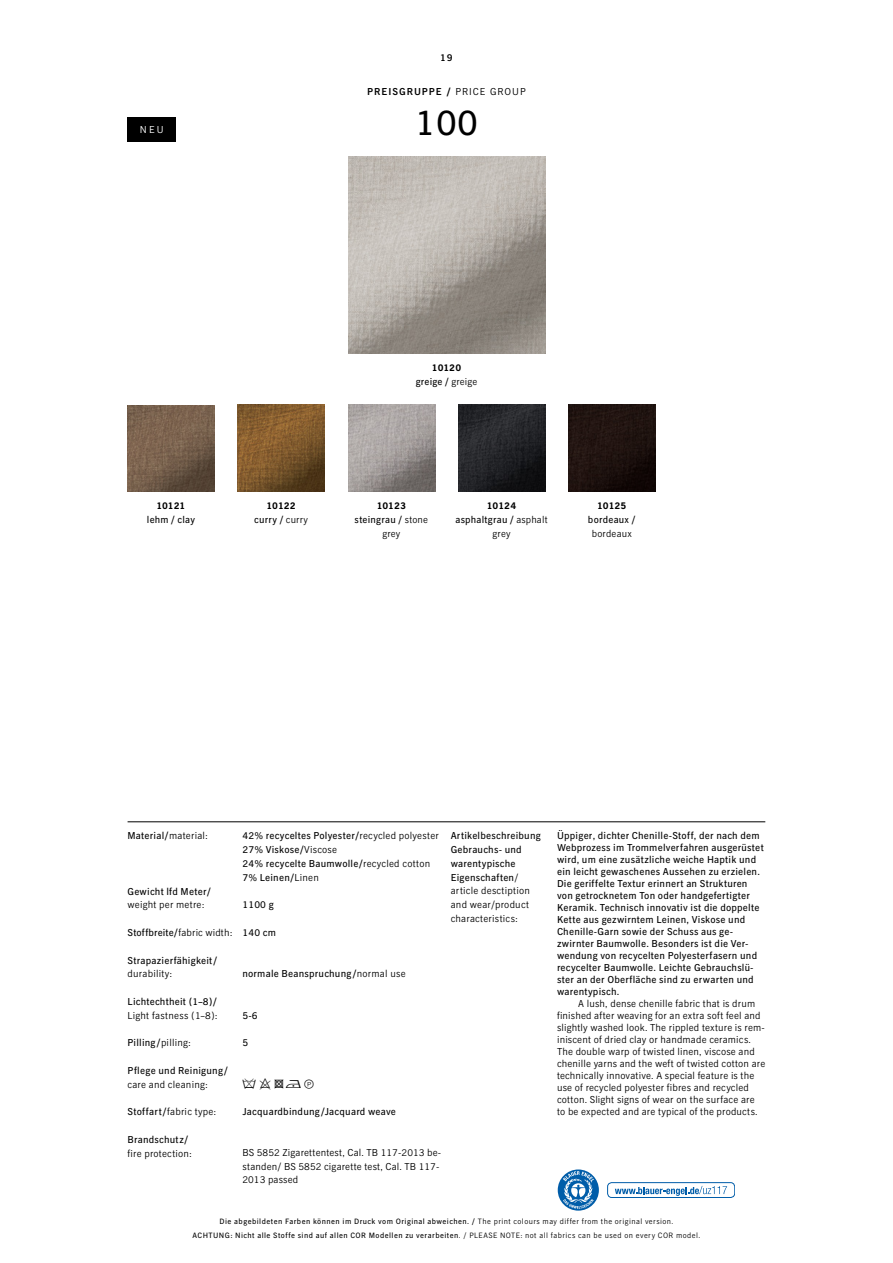
<style>
.page{position:relative;width:893px;height:1263px;background:#fff}
.page>*{position:absolute;margin:0;border:0;box-sizing:border-box;transform-origin:0 0}
.t1{font:35.25px "Cor Inter";color:#000}
.t2{font:13.5px "Textile LH Pi One";color:#000}
.t3{font:9.75px/12px "Cor Inter";letter-spacing:.02em;color:#000}
.t4{font:300 9.75px/12px "Cor Inter";letter-spacing:.015em;color:#000}
.t5{font:500 9.75px "Cor Inter";letter-spacing:.1em;color:#000}
.t6{font:300 9.75px "Cor Inter";color:#fff}
.t7{font:9.6px/13.8px "Cor Inter";letter-spacing:.02em;color:#000;text-align:center}
.t8{font:700 9.6px "Cor Inter";letter-spacing:-.005em;color:#000}
.t9{font:300 9.6px "Cor Inter";letter-spacing:.015em;color:#000}
.t10{font:7.5px/13.5px "Cor Inter";letter-spacing:.06em;color:#000;text-align:center}
.s1{font-weight:300}
.s2{font-weight:700}
.s3{font-weight:400}
.s4{font-family:"Textile LH Pi Two"}
</style>
<div class="page">
<img style="left:348px;top:157px;width:197px;height:197px">
<img style="left:127px;top:406px;width:87px;height:86px">
<img style="left:238px;top:405px;width:87px;height:87px">
<img style="left:349px;top:405px;width:87px;height:87px">
<img style="left:458px;top:405px;width:87px;height:87px">
<img style="left:568px;top:405px;width:87px;height:87px">
<div style="left:128px;top:117px;width:48px;height:25px;background:#000"></div>
<hr style="left:128px;top:821px;width:637px;height:1px;background:#000">
<svg style="left:557px;top:1169px;width:43px;height:42px"></svg>
<svg style="left:558px;top:1169px;width:41px;height:41px"></svg>
<div style="left:607px;top:1182px;width:128px;height:16px;border:1px solid #005da9;border-radius:4px"></div>
<svg style="left:615px;top:1186px;width:112px;height:10px"></svg>
<p class="t6" style="left:140px;top:124px;width:25px">NEU</p>
<p class="t5" style="left:440px;top:51px;width:14px">19</p>
<p class="t5" style="left:367px;top:85px;width:160px">PREISGRUPPE / <span class="s1">PRICE GROUP</span></p>
<h1 class="t1" style="left:415px;top:101px;width:65px">100</h1>
<p class="t8" style="left:156px;top:500px;width:31px">10121</p>
<p class="t7" style="left:147px;top:513px;width:49px">lehm / clay</p>
<p class="t7" style="left:416px;top:361px;width:63px"><span class="s2">10120<br></span>greige / <span class="s1">greige</span></p>
<p class="t7" style="left:254px;top:499px;width:55px"><span class="s2">10122 </span>curry / <span class="s1">curry</span></p>
<p class="t7" style="left:355px;top:499px;width:75px"><span class="s2">10123<br></span>steingrau / <span class="s1">stone grey</span></p>
<p class="t7" style="left:455px;top:499px;width:94px"><span class="s2">10124<br></span>asphaltgrau / <span class="s1">asphalt grey</span></p>
<p class="t8" style="left:597px;top:500px;width:31px">10125</p>
<p class="t7" style="left:588px;top:513px;width:49px">bordeaux /</p>
<p class="t9" style="left:592px;top:527px;width:42px">bordeaux</p>
<p class="t3" style="left:128px;top:830px;width:82px">Material/<span class="s1">material:</span></p>
<p class="t3" style="left:128px;top:885px;width:85px">Gewicht lfd Meter/</p>
<p class="t4" style="left:128px;top:899px;width:78px">weight per metre:</p>
<p class="t3" style="left:128px;top:926px;width:106px">Stoffbreite/<span class="s1">fabric width:</span></p>
<p class="t3" style="left:128px;top:954px;width:91px">Strapazierfähigkeit/</p>
<p class="t4" style="left:128px;top:968px;width:46px">durability:</p>
<p class="t3" style="left:128px;top:995px;width:91px">Lichtechtheit (1–8)/</p>
<p class="t4" style="left:128px;top:1009px;width:91px">Light fastness (1–8):</p>
<p class="t3" style="left:128px;top:1037px;width:65px">Pilling/<span class="s1">pilling:</span></p>
<p class="t3" style="left:128px;top:1064px;width:102px">Pflege und Reinigung/</p>
<p class="t4" style="left:128px;top:1078px;width:82px">care and cleaning:</p>
<p class="t4" style="left:128px;top:1106px;width:90px"><span class="s3">Stoffart/</span>fabric type:</p>
<p class="t3" style="left:128px;top:1133px;width:63px">Brandschutz/</p>
<p class="t4" style="left:128px;top:1147px;width:66px">fire protection:</p>
<p class="t3" style="left:242px;top:829px;width:198px;line-height:13.8px">42% recyceltes Polyester/<span class="s1">recycled polyester<br></span>27% Viskose/<span class="s1">Viscose<br></span>24% recycelte Baumwolle/<span class="s1">recycled cotton<br></span>7% Leinen/<span class="s1">Linen</span></p>
<p class="t3" style="left:242px;top:899px;width:33px">1100 g</p>
<p class="t3" style="left:242px;top:926px;width:35px">140 cm</p>
<p class="t3" style="left:242px;top:968px;width:165px">normale Beanspruchung/<span class="s1">normal use</span></p>
<p class="t3" style="left:242px;top:1009px;width:17px">5-6</p>
<p class="t3" style="left:242px;top:1037px;width:7px">5</p>
<h2 class="t2" style="left:242px;top:1076px;width:74px">x94<span class="s4">*</span>W</h2>
<p class="t3" style="left:242px;top:1106px;width:155px">Jacquardbindung/Jacquard weave</p>
<p class="t4" style="left:242px;top:1146px;width:200px;line-height:13.5px">BS 5852 Zigarettentest, Cal. TB 117-2013 be&shy;standen/ BS 5852 cigarette test, Cal. TB 117-<br>2013 passed</p>
<p class="t3" style="left:451px;top:829px;width:92px;line-height:13.8px">Artikelbeschreibung<br>Gebrauchs- und warentypische<br>Eigenschaften<span class="s1">/ article desctiption and wear/product characteristics:</span></p>
<p class="t3" style="left:557px;top:830px;width:208px">Üppiger, dichter Chenille-Stoff, der nach dem Webprozess im Trommelverfahren ausgerüstet wird, um eine zusätzliche weiche Haptik und ein leicht gewaschenes Aussehen zu erzielen.<br>Die geriffelte Textur erinnert an Strukturen von getrocknetem Ton oder handgefertigter Keramik. Technisch innovativ ist die doppelte Kette aus gezwirntem Leinen, Viskose und Chenille-Garn sowie der Schuss aus ge&shy;zwirnter Baumwolle. Besonders ist die Ver&shy;wendung von recycelten Polyesterfasern und recycelter Baumwolle. Leichte Gebrauchslü&shy;ster an der Oberfläche sind zu erwarten und warentypisch.</p>
<p class="t4" style="left:557px;top:998px;width:210px;text-indent:21px">A lush, dense chenille fabric that is drum finished after weaving for an extra soft feel and slightly washed look. The rippled texture is rem&shy;iniscent of dried clay or handmade ceramics.<br>The double warp of twisted linen, viscose and chenille yarns and the weft of twisted cotton are technically innovative. A special feature is the use of recycled polyester fibres and recycled cotton. Slight signs of wear on the surface are to be expected and are typical of the products.</p>
<p class="t10" style="left:193px;top:1215px;width:509px">Die abgebildeten Farben können im Druck vom Original abweichen. / <span class="s1">The print colours may differ from the original version.<br></span>ACHTUNG: Nicht alle Stoffe sind auf allen COR Modellen zu verarbeiten<span class="s1">. / PLEASE NOTE: not all fabrics can be used on every COR model.</span></p>
</div>
